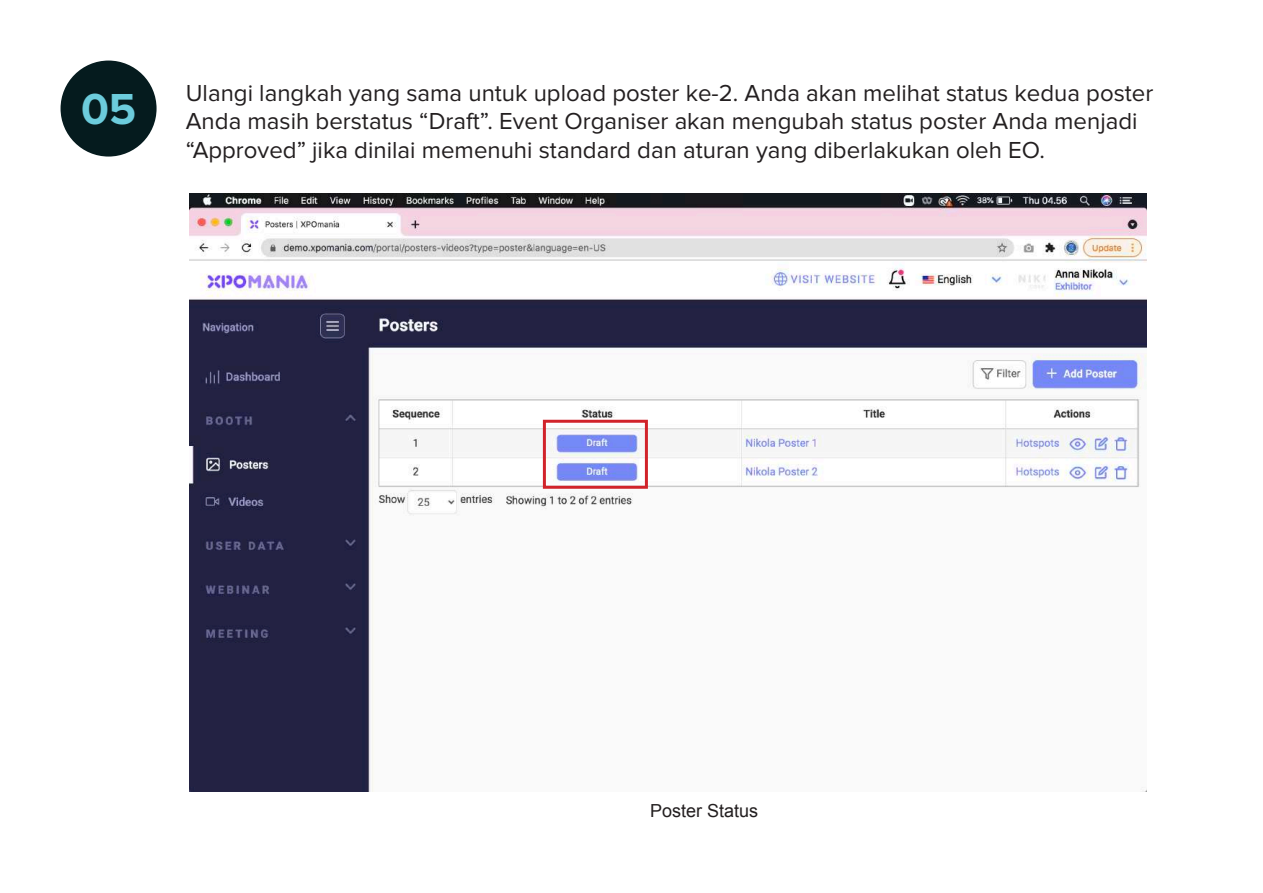
<style>
.page{position:relative;width:1263px;height:893px;background:#fff}
.page>*{position:absolute;margin:0;border:0;box-sizing:border-box;transform-origin:0 0}
.t1{font:700 45px "Proxima Nova";color:#6cccdc}
.t2{font:24px/28.8px "Proxima Nova";color:#231f20}
.t3{font:18px "Arial";color:#231f20}
</style>
<div class="page">
<img style="left:189px;top:193px;width:957px;height:598px">
<div style="left:61px;top:61px;width:96px;height:96px;background:#051b1e;border-radius:50%"></div>
<div style="left:543px;top:420px;width:105px;height:69px;border:3px solid #d1232a"></div>
<h1 class="t1" style="left:81px;top:83px;width:57px">05</h1>
<p class="t2" style="left:186px;top:78px;width:969px">Ulangi langkah yang sama untuk upload poster ke-2. Anda akan melihat status kedua poster<br>Anda masih berstatus “Draft”. Event Organiser akan mengubah status poster Anda menjadi “Approved” jika dinilai memenuhi standard dan aturan yang diberlakukan oleh EO.</p>
<p class="t3" style="left:650px;top:799px;width:110px">Poster Status</p>
</div>
